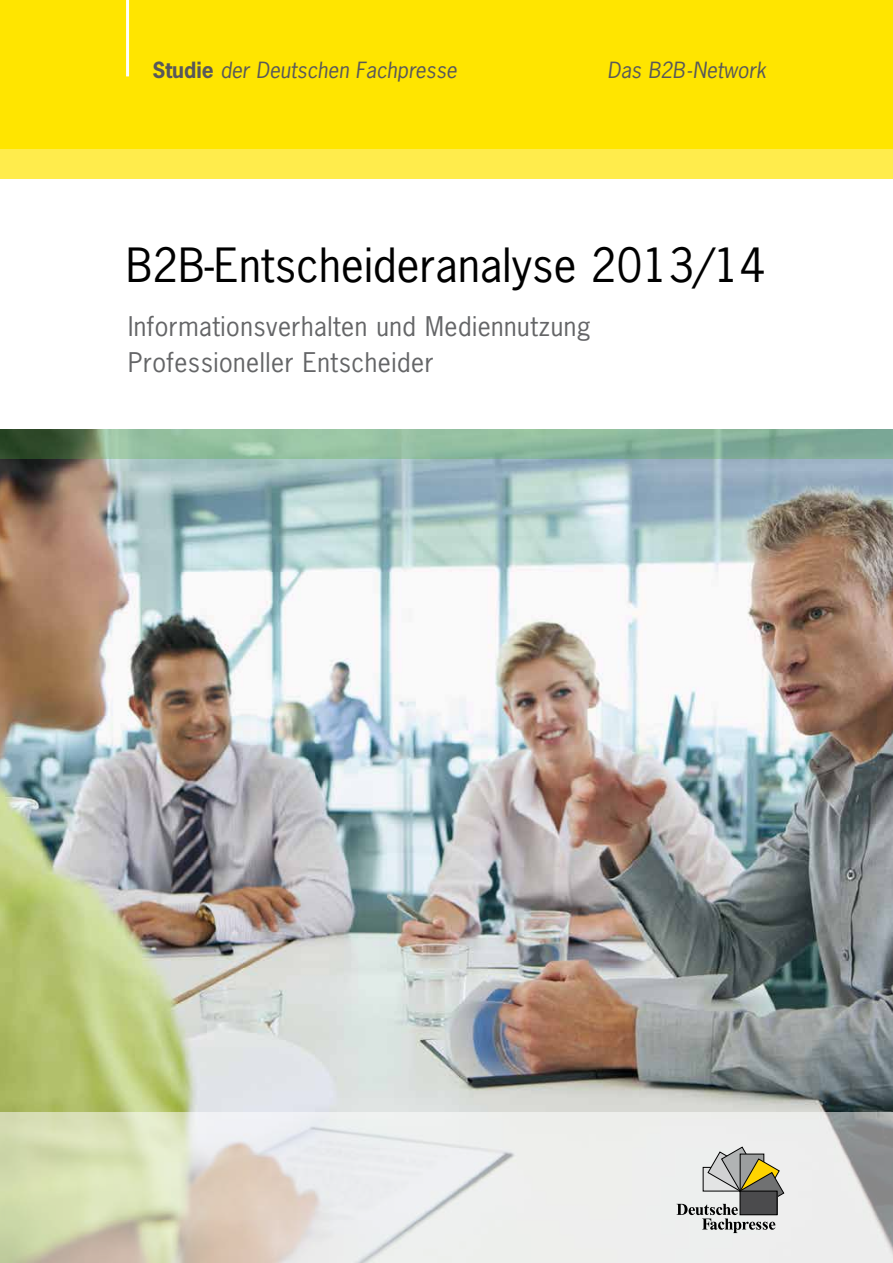
<style>
.page{position:relative;width:893px;height:1263px;background:#fff}
.page>*{position:absolute;margin:0;border:0;box-sizing:border-box;transform-origin:0 0}
.t1{font:44.4px "News Gothic";letter-spacing:.005em;color:#000}
.t2{font:25.5px/36px "News Gothic";letter-spacing:.02em;color:#646567}
.t3{font:italic 21px "News Gothic";color:#58585a}
.s1{font-weight:700;font-style:normal}
</style>
<div class="page">
<div style="left:0;top:0;width:893px;height:179px;background:#ffe500"></div>
<div style="left:0;top:149px;width:893px;height:30px;background:#ffec4c"></div>
<img style="left:0;top:459px;width:893px;height:654px">
<svg style="left:0;top:1113px;width:893px;height:150px;background:#e2e2d8"></svg>
<hr style="left:126px;top:0;width:3px;height:76px;background:#fff">
<svg style="left:0;top:429px;width:893px;height:30px;background:#84ad92"></svg>
<svg style="left:676px;top:1147px;width:108px;height:86px;background:#b6b6ad"></svg>
<p class="t3" style="left:152px;top:56px;width:306px"><span class="s1">Studie</span> der Deutschen Fachpresse</p>
<p class="t3" style="left:608px;top:56px;width:160px">Das B2B-Network</p>
<h1 class="t1" style="left:126px;top:236px;width:641px">B2B-Entscheideranalyse 2013/14</h1>
<p class="t2" style="left:128px;top:308px;width:464px">Informationsverhalten und Mediennutzung<br>Professioneller Entscheider</p>
</div>
